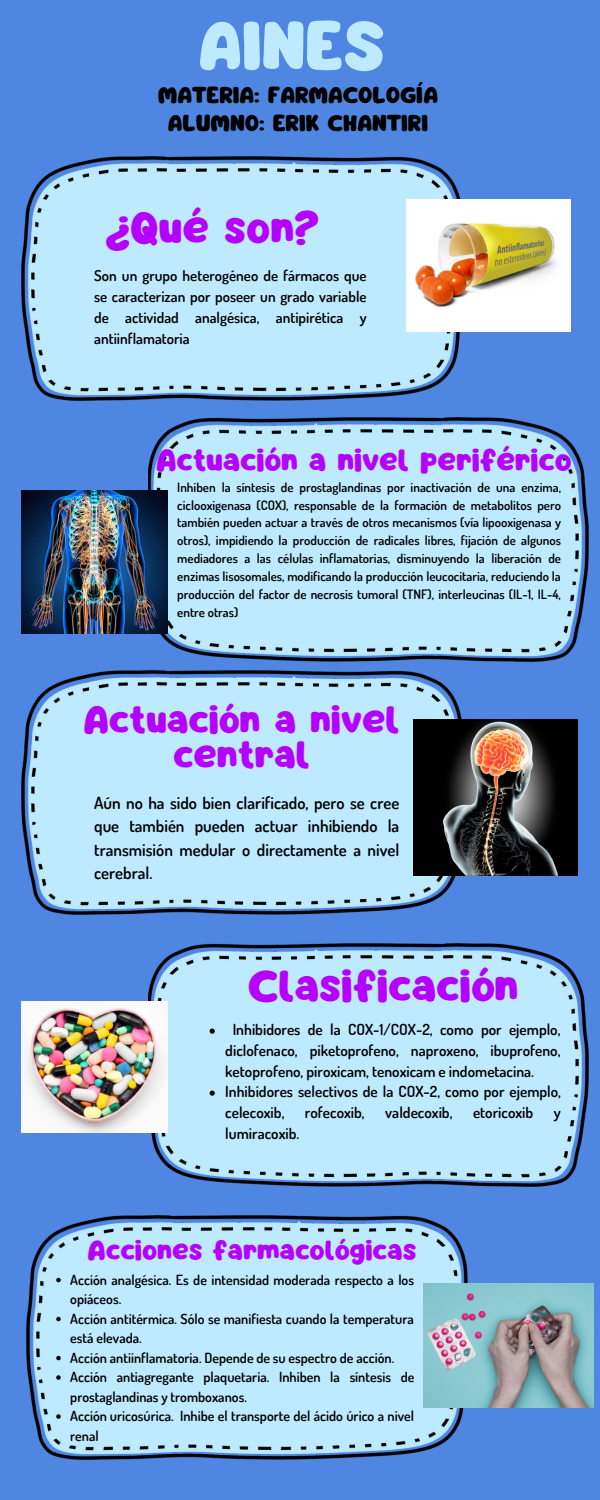
<style>
.page{position:relative;width:600px;height:1500px;background:#4e86e1}
.page>*{position:absolute;margin:0;border:0;box-sizing:border-box;transform-origin:0 0}
.t1{font:60px "Mango";color:#beeaff}
.t2{font:40px "Mango";color:#b500ff}
.t3{font:35px/34.5px "Mango";color:#b500ff;text-align:center}
.t4{font:28px "Mango";color:#b500ff}
.t5{font:25px "Mango";color:#b500ff}
.t6{font:20.2px "Mango";color:#000}
.t7{font:600 16.8px/23.5px "Dosis";color:#000;text-align:justify}
.t8{font:600 15.3px/20.7px "Dosis";color:#000;text-align:justify}
.t9{font:600 15px/21px "Dosis";color:#000;text-align:justify}
.t10{font:600 14px/19.5px "Dosis";color:#000}
.t11{font:600 13px/17.8px "Dosis";color:#000;text-align:justify}
</style>
<div class="page">
<img style="left:148px;top:418px;width:441px;height:243px">
<img style="left:148px;top:943px;width:441px;height:244px">
<img style="left:21px;top:670px;width:441px;height:244px">
<img style="left:26px;top:1216px;width:441px;height:244px">
<img style="left:21px;top:157px;width:441px;height:243px">
<img style="left:407px;top:200px;width:163px;height:132px">
<img style="left:21px;top:491px;width:146px;height:142px">
<img style="left:414px;top:719px;width:163px;height:156px">
<img style="left:21px;top:1002px;width:146px;height:130px">
<img style="left:424px;top:1284px;width:170px;height:124px">
<svg style="left:210px;top:1029px;width:5px;height:5px"></svg>
<svg style="left:210px;top:1091px;width:5px;height:5px"></svg>
<svg style="left:56px;top:1278px;width:5px;height:4px"></svg>
<svg style="left:56px;top:1317px;width:5px;height:4px"></svg>
<svg style="left:56px;top:1356px;width:5px;height:4px"></svg>
<svg style="left:56px;top:1375px;width:5px;height:5px"></svg>
<svg style="left:56px;top:1414px;width:5px;height:5px"></svg>
<p class="t1" style="left:198px;top:20px;width:188px">AINES</p>
<p class="t6" style="left:158px;top:86px;width:282px">MATERIA: FARMACOLOGÍA</p>
<p class="t6" style="left:168px;top:114px;width:262px">ALUMNO: ERIK CHANTIRI</p>
<p class="t2" style="left:105px;top:211px;width:216px">¿Qué son?</p>
<p class="t9" style="left:94px;top:264px;width:274px">Son un grupo heterogéneo de fármacos que se caracterizan por poseer un grado variable de actividad analgésica, antipirética y antiinflamatoria</p>
<p class="t4" style="left:156px;top:448px;width:417px">Actuación a nivel periférico</p>
<p class="t11" style="left:177px;top:478px;width:385px">Inhiben la síntesis de prostaglandinas por inactivación de una enzima, ciclooxigenasa (COX), responsable de la formación de metabolitos pero también pueden actuar a través de otros mecanismos (vía lipooxigenasa y otros), impidiendo la producción de radicales libres, fijación de algunos mediadores a las células inflamatorias, disminuyendo la liberación de enzimas lisosomales, modificando la producción leucocitaria, reduciendo la producción del factor de necrosis tumoral (TNF), interleucinas (IL-1, IL-4, entre otras)</p>
<p class="t3" style="left:83px;top:705px;width:318px">Actuación a nivel central</p>
<p class="t7" style="left:94px;top:790px;width:307px">Aún no ha sido bien clarificado, pero se cree que también pueden actuar inhibiendo la transmisión medular o directamente a nivel cerebral.</p>
<p class="t2" style="left:248px;top:969px;width:272px">Clasificación</p>
<p class="t8" style="left:225px;top:1019px;width:337px;text-indent:7px">Inhibidores de la COX-1/COX-2, como por ejemplo, diclofenaco, piketoprofeno, naproxeno, ibuprofeno, ketoprofeno, piroxicam, tenoxicam e indometacina.</p>
<p class="t8" style="left:225px;top:1081px;width:337px">Inhibidores selectivos de la COX-2, como por ejemplo, celecoxib,</p>
<p class="t8" style="left:305px;top:1102px;width:61px">rofecoxib,</p>
<p class="t8" style="left:385px;top:1102px;width:69px">valdecoxib,</p>
<p class="t8" style="left:473px;top:1102px;width:62px">etoricoxib</p>
<p class="t8" style="left:554px;top:1102px;width:8px">y</p>
<p class="t8" style="left:225px;top:1122px;width:76px">lumiracoxib.</p>
<p class="t5" style="left:88px;top:1240px;width:330px">Acciones farmacológicas</p>
<p class="t10" style="left:70px;top:1269px;width:345px">Acción analgésica. Es de intensidad moderada respecto a los opiáceos.</p>
<p class="t10" style="left:70px;top:1308px;width:345px">Acción antitérmica. Sólo se manifiesta cuando la temperatura está elevada.</p>
<p class="t10" style="left:70px;top:1347px;width:326px">Acción antiinflamatoria. Depende de su espectro de acción.</p>
<p class="t10" style="left:70px;top:1367px;width:346px">Acción antiagregante plaquetaria. Inhiben la síntesis de prostaglandinas y tromboxanos.</p>
<p class="t10" style="left:70px;top:1406px;width:345px">Acción uricosúrica. Inhibe el transporte del ácido úrico a nivel renal</p>
</div>
